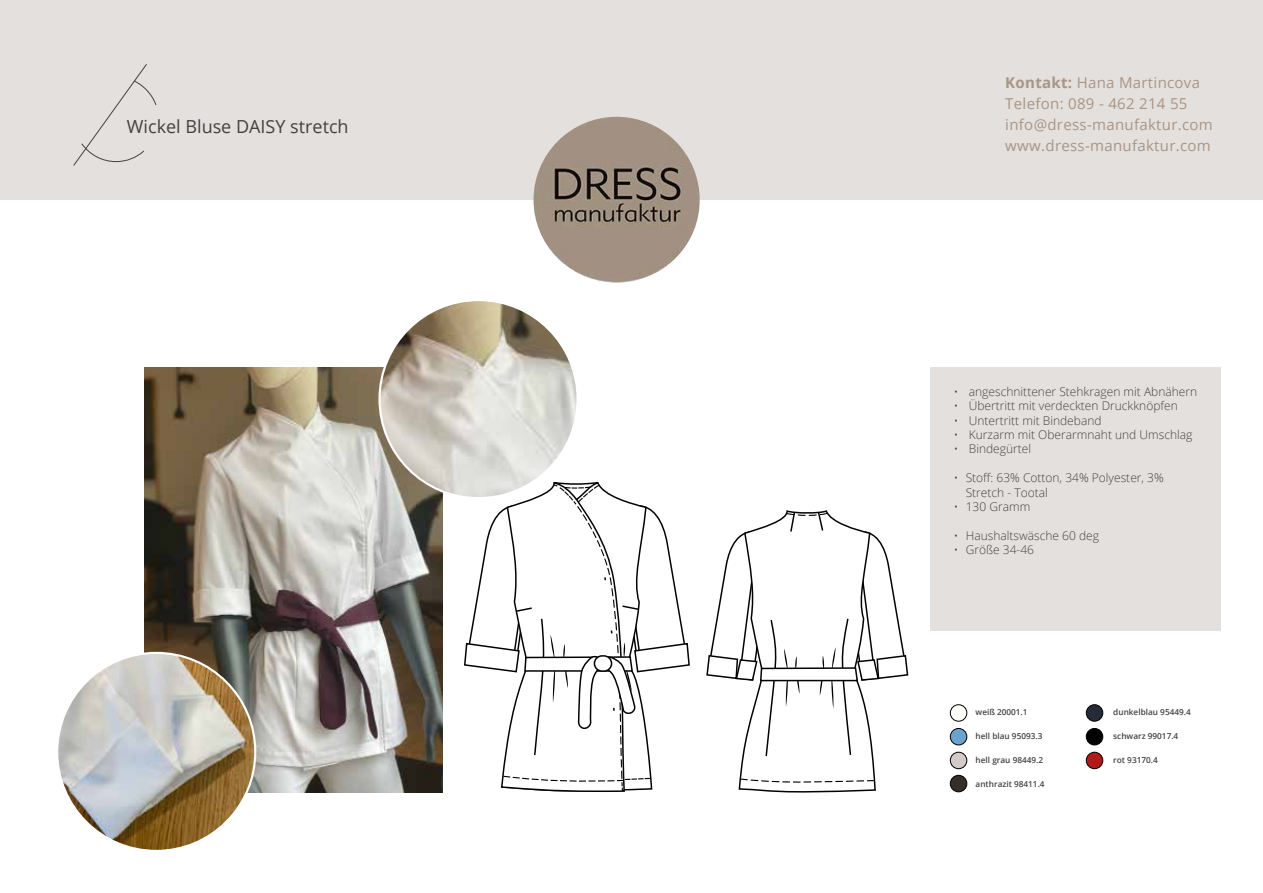
<style>
.page{position:relative;width:1263px;height:893px;background:#fff}
.page>*{position:absolute;margin:0;border:0;box-sizing:border-box;transform-origin:0 0}
.t1{font:18px "Open Sans";color:#424242}
.t2{font:15px/21px "Open Sans";letter-spacing:.02em;color:#a99586}
.t3{font:300 12px/14.4px "Open Sans";color:#424242}
.t4{font:600 8.25px "Open Sans";color:#424242}
.s1{font-weight:700}
</style>
<div class="page">
<div style="left:0;top:0;width:1263px;height:200px;background:#e4e0dd"></div>
<img style="left:533px;top:117px;width:167px;height:166px;border-radius:81px">
<svg style="left:73px;top:64px;width:84px;height:102px"></svg>
<img style="left:145px;top:367px;width:297px;height:426px">
<img style="left:57px;top:653px;width:198px;height:198px;border-radius:99px">
<img style="left:379px;top:300px;width:198px;height:198px;border-radius:99px">
<div style="left:930px;top:367px;width:290px;height:264px;background:#e4e0dd"></div>
<div style="left:950px;top:704px;width:17px;height:17px;border:1px solid #000;border-radius:50%"></div>
<div style="left:950px;top:728px;width:17px;height:17px;background:#6ca3cd;border-radius:50%"></div>
<div style="left:950px;top:728px;width:17px;height:17px;border:1px solid #000;border-radius:50%"></div>
<div style="left:950px;top:752px;width:17px;height:17px;background:#d5cacb;border-radius:50%"></div>
<div style="left:950px;top:752px;width:17px;height:17px;border:1px solid #000;border-radius:50%"></div>
<div style="left:950px;top:775px;width:17px;height:17px;background:#372e29;border-radius:50%"></div>
<div style="left:950px;top:775px;width:17px;height:17px;border:1px solid #000;border-radius:50%"></div>
<div style="left:1086px;top:705px;width:17px;height:16px;background:#252b37;border-radius:50%"></div>
<div style="left:1086px;top:704px;width:17px;height:17px;border:1px solid #000;border-radius:50%"></div>
<div style="left:1086px;top:728px;width:17px;height:17px;background:#000;border-radius:50%"></div>
<div style="left:1086px;top:728px;width:17px;height:17px;border:1px solid #000;border-radius:50%"></div>
<div style="left:1086px;top:752px;width:17px;height:17px;background:#b1191b;border-radius:50%"></div>
<div style="left:1086px;top:752px;width:17px;height:17px;border:1px solid #000;border-radius:50%"></div>
<svg style="left:463px;top:481px;width:227px;height:311px"></svg>
<svg style="left:706px;top:510px;width:203px;height:283px"></svg>
<h1 class="t1" style="left:127px;top:114px;width:223px">Wickel Bluse DAISY stretch</h1>
<p class="t2" style="left:1005px;top:71px;width:209px"><span class="s1">Kontakt:</span> Hana Martincova<br>Telefon: 089 - 462 214 55 info@dress-manufaktur.com www.dress-manufaktur.com</p>
<p class="t3" style="left:954px;top:384px;width:245px">• angeschnittener Stehkragen mit Abnähern</p>
<p class="t3" style="left:954px;top:398px;width:225px">• Übertritt mit verdeckten Druckknöpfen</p>
<p class="t3" style="left:954px;top:413px;width:149px">• Untertritt mit Bindeband</p>
<p class="t3" style="left:954px;top:427px;width:240px">• Kurzarm mit Oberarmnaht und Umschlag</p>
<p class="t3" style="left:954px;top:442px;width:79px">• Bindegürtel</p>
<p class="t3" style="left:966px;top:470px;width:200px;text-indent:-12px">• Stoff: 63% Cotton, 34% Polyester, 3%<br>Stretch - Tootal</p>
<p class="t3" style="left:954px;top:499px;width:78px">• 130 Gramm</p>
<p class="t3" style="left:954px;top:528px;width:147px">• Haushaltswäsche 60 deg</p>
<p class="t3" style="left:954px;top:542px;width:82px">• Größe 34-46</p>
<p class="t4" style="left:976px;top:706px;width:53px">weiß 20001.1</p>
<p class="t4" style="left:976px;top:730px;width:68px">hell blau 95093.3</p>
<p class="t4" style="left:976px;top:754px;width:69px">hell grau 98449.2</p>
<p class="t4" style="left:976px;top:778px;width:71px">anthrazit 98411.4</p>
<p class="t4" style="left:1113px;top:706px;width:79px">dunkelblau 95449.4</p>
<p class="t4" style="left:1113px;top:730px;width:67px">schwarz 99017.4</p>
<p class="t4" style="left:1113px;top:754px;width:46px">rot 93170.4</p>
</div>
